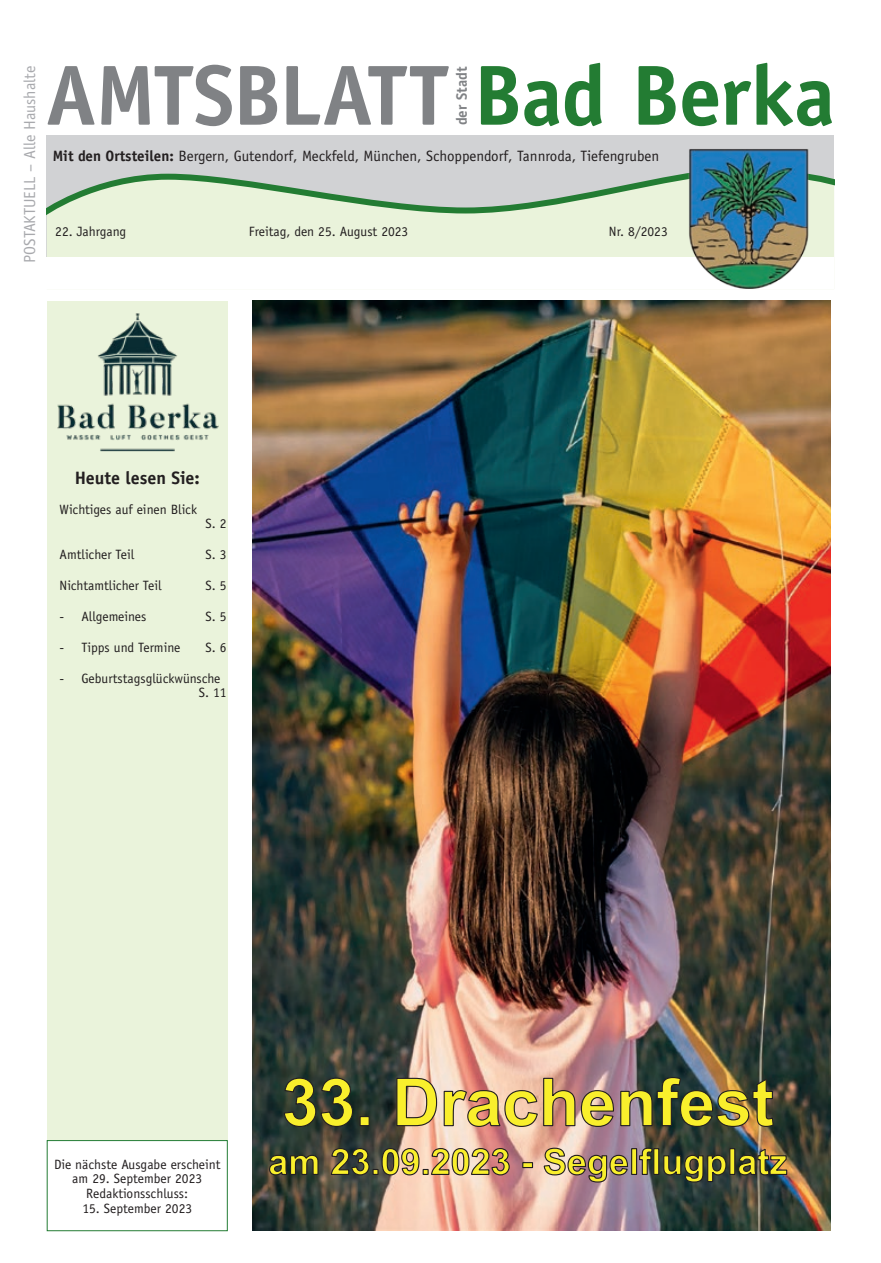
<style>
.page{position:relative;width:881px;height:1263px;background:#fff}
.page>*{position:absolute;margin:0;border:0;box-sizing:border-box;transform-origin:0 0}
.t1{font:700 85.5px "Officina Sans LT";letter-spacing:-.015em;color:#808285}
.t2{font:700 18px "Officina Sans LT";color:#231f20}
.Postaktuell{font:16.05px "Officina Sans LT";color:#a8a9ad}
.t3{font:15px "Officina Sans LT";color:#231f20}
.t4{font:700 15px "Officina Sans LT";letter-spacing:.01em;color:#808285}
.t5{font:13.5px/14.7px "Officina Sans LT";color:#231f20;text-align:center}
.s1{color:#237c33}
.s2{font-weight:700}
</style>
<div class="page">
<div style="left:47px;top:136px;width:786px;height:153px;background:#d1d2d4"></div>
<div style="left:47px;top:221px;width:786px;height:36px;background:#eaf3db"></div>
<div style="left:47px;top:257px;width:786px;height:32px;background:#fff"></div>
<svg style="left:47px;top:165px;width:786px;height:56px"></svg>
<img style="left:687px;top:149px;width:121px;height:139px">
<div style="left:47px;top:302px;width:180px;height:929px;background:#eaf3db"></div>
<div style="left:47px;top:1140px;width:180px;height:91px;background:#fff"></div>
<div style="left:47px;top:1140px;width:180px;height:91px;border:1px solid #237c33"></div>
<img style="left:57px;top:313px;width:162px;height:138px">
<img style="left:252px;top:301px;width:578px;height:929px">
<img style="left:283px;top:1076px;width:491px;height:51px">
<img style="left:268px;top:1147px;width:519px;height:36px">
<p class="Postaktuell" style="left:20px;top:263px;width:199px;rotate:-90deg">POSTAKTUELL – Alle Haushalte</p>
<h1 class="t1" style="left:46px;top:42px;width:790px">AMTSBLATT <span class="s1">Bad Berka</span></h1>
<p class="t4" style="left:452px;top:125px;width:61px;rotate:-90deg">der Stadt</p>
<p class="t3" style="left:53px;top:147px;width:607px"><span class="s2">Mit den Ortsteilen:</span> Bergern, Gutendorf, Meckfeld, München, Schoppendorf, Tannroda, Tiefengruben</p>
<p class="t5" style="left:55px;top:224px;width:73px">22. Jahrgang</p>
<p class="t5" style="left:249px;top:224px;width:161px">Freitag, den 25. August 2023</p>
<p class="t5" style="left:608px;top:224px;width:60px">Nr. 8/2023</p>
<p class="t2" style="left:75px;top:467px;width:126px">Heute lesen Sie:</p>
<p class="t5" style="left:60px;top:502px;width:139px">Wichtiges auf einen Blick</p>
<p class="t5" style="left:205px;top:516px;width:22px">S. 2</p>
<p class="t5" style="left:60px;top:547px;width:76px">Amtlicher Teil</p>
<p class="t5" style="left:205px;top:547px;width:22px">S. 3</p>
<p class="t5" style="left:60px;top:578px;width:104px">Nichtamtlicher Teil</p>
<p class="t5" style="left:205px;top:578px;width:22px">S. 5</p>
<p class="t5" style="left:60px;top:609px;width:6px">-</p>
<p class="t5" style="left:81px;top:609px;width:67px">Allgemeines</p>
<p class="t5" style="left:205px;top:609px;width:22px">S. 5</p>
<p class="t5" style="left:60px;top:640px;width:6px">-</p>
<p class="t5" style="left:81px;top:640px;width:101px">Tipps und Termine</p>
<p class="t5" style="left:205px;top:640px;width:22px">S. 6</p>
<p class="t5" style="left:60px;top:671px;width:6px">-</p>
<p class="t5" style="left:81px;top:671px;width:141px">Geburtstagsglückwünsche</p>
<p class="t5" style="left:199px;top:685px;width:29px">S. 11</p>
<p class="t5" style="left:54px;top:1157px;width:168px">Die nächste Ausgabe erscheint am 29. September 2023</p>
<p class="t5" style="left:86px;top:1186px;width:103px">Redaktionsschluss:</p>
<p class="t5" style="left:82px;top:1201px;width:111px">15. September 2023</p>
</div>
